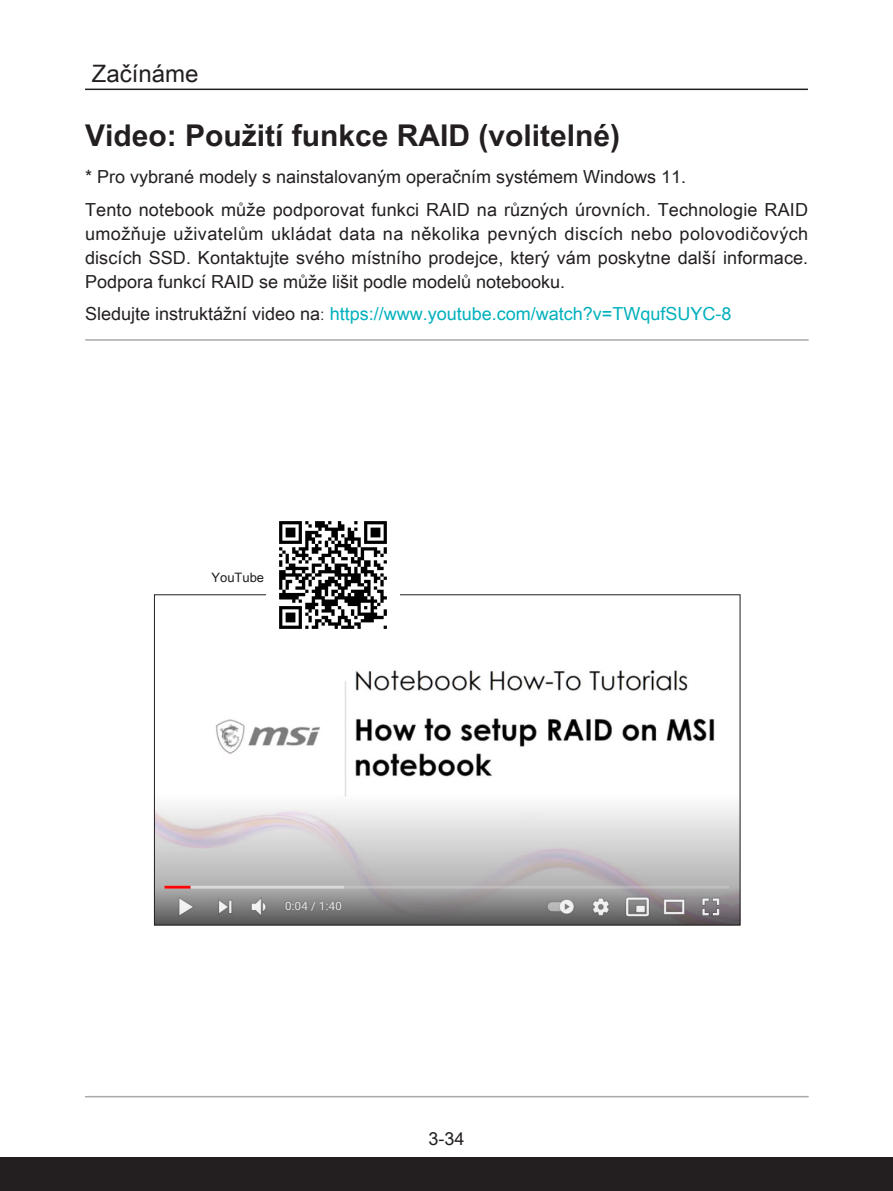
<style>
.page{position:relative;width:893px;height:1191px;background:#fff}
.page>*{position:absolute;margin:0;border:0;box-sizing:border-box;transform-origin:0 0}
.Title_1{font:700 30px "Arial Unicode MS";color:#231f20}
.t1{font:24px "Arial Unicode MS";color:#231f20}
.Text_Left_-_8{font:18px/24px "Arial Unicode MS";color:#231f20;text-align:justify}
.Text_Left_-_8-2{font:18px "Arial Unicode MS";color:#00b0bc}
.t2{font:12.9px "Arial Unicode MS";color:#231f20}
.s1{color:#231f20}
.s2{font-family:"Adobe Ming Std";font-weight:300;color:#231f20}
</style>
<div class="page">
<hr style="left:85px;top:89px;width:723px;height:1px;background:#231f20">
<div style="left:0;top:1157px;width:893px;height:34px;background:#231f20"></div>
<hr style="left:85px;top:339px;width:724px;height:2px;background:#a8a9ad">
<hr style="left:85px;top:1096px;width:724px;height:1px;background:#a8a9ad">
<img style="left:156px;top:670px;width:582px;height:253px">
<img style="left:279px;top:521px;width:108px;height:108px">
<h2 class="t1" style="left:92px;top:56px;width:108px">Začínáme</h2>
<p class="Title_1" style="left:85px;top:113px;width:537px">Video: Použití funkce RAID (volitelné)</p>
<p class="Text_Left_-_8" style="left:85px;top:164px;width:603px">* Pro vybrané modely s nainstalovaným operačním systémem Windows 11.</p>
<p class="Text_Left_-_8" style="left:85px;top:197px;width:725px">Tento notebook může podporovat funkci RAID na různých úrovních. Technologie RAID umožňuje uživatelům ukládat data na několika pevných discích nebo polovodičových discích SSD. Kontaktujte svého místního prodejce, který vám poskytne další informace.<br>Podpora funkcí RAID se může lišit podle modelů notebooku.</p>
<p class="Text_Left_-_8-2" style="left:85px;top:301px;width:648px"><span class="s1">Sledujte instruktážní video na</span><span class="s2">:</span> https://www.youtube.com/watch?v=TWqufSUYC-8</p>
<p class="t2" style="left:212px;top:568px;width:54px">YouTube</p>
<p class="Text_Left_-_8" style="left:428px;top:1126px;width:38px">3-34</p>
</div>
